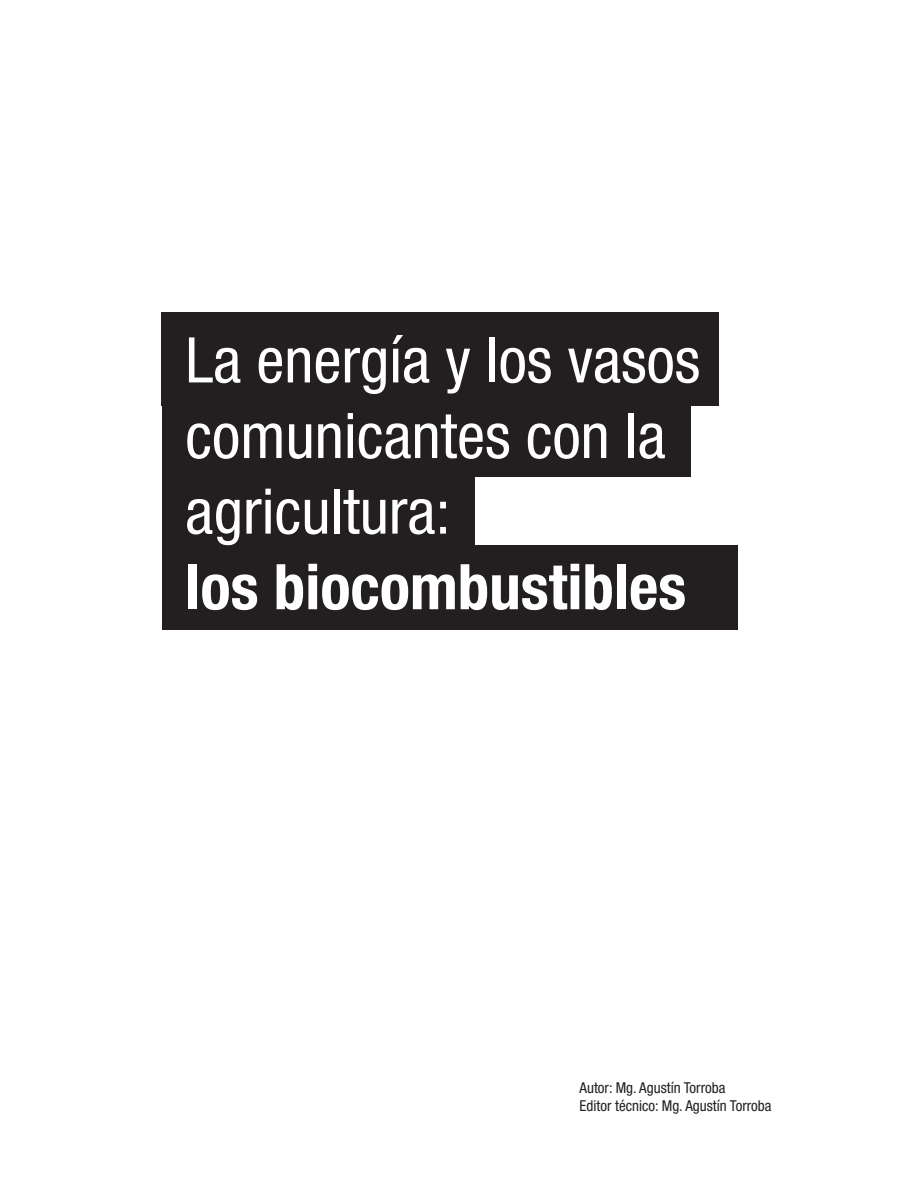
<style>
.page{position:relative;width:918px;height:1188px;background:#fff}
.page>*{position:absolute;margin:0;border:0;box-sizing:border-box;transform-origin:0 0}
.t1{font:condensed 63px "Helvetica Neue";color:#fff}
.t2{font:700 condensed 63px "Helvetica Neue";color:#fff}
.t3{font:condensed 15px "Helvetica Neue";color:#231f20}
</style>
<div class="page">
<div style="left:162px;top:312px;width:557px;height:94px;background:#231f20"></div>
<div style="left:162px;top:401px;width:529px;height:76px;background:#231f20"></div>
<div style="left:162px;top:545px;width:575px;height:85px;background:#231f20"></div>
<div style="left:162px;top:477px;width:312px;height:71px;background:#231f20"></div>
<p class="t1" style="left:185px;top:324px;width:517px">La energía y los vasos</p>
<p class="t1" style="left:185px;top:399px;width:482px">comunicantes con la</p>
<p class="t1" style="left:185px;top:475px;width:267px">agricultura:</p>
<p class="t2" style="left:185px;top:549px;width:502px">los biocombustibles</p>
<p class="t3" style="left:580px;top:1079px;width:147px">Autor: Mg. Agustín Torroba</p>
<p class="t3" style="left:580px;top:1097px;width:193px">Editor técnico: Mg. Agustín Torroba</p>
</div>
